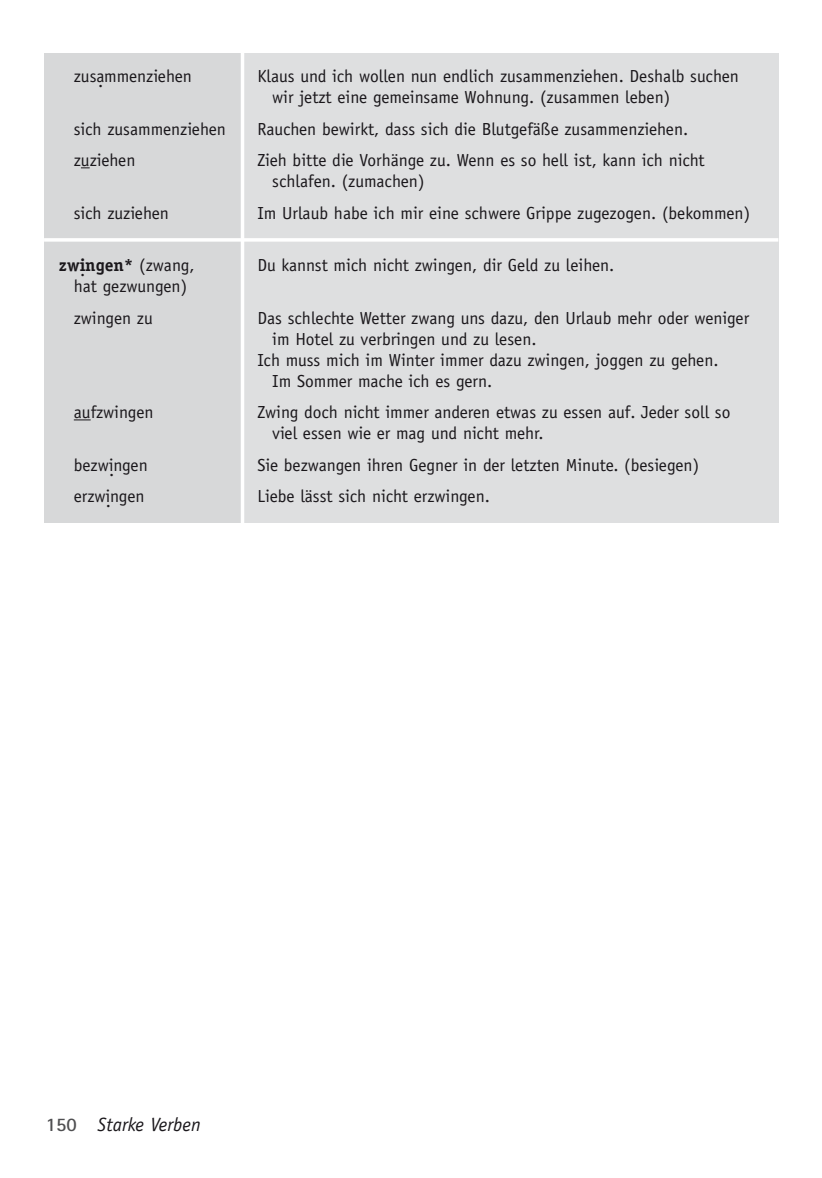
<style>
.page{position:relative;width:822px;height:1178px;background:#fff}
.page>*{position:absolute;margin:0;border:0;box-sizing:border-box;transform-origin:0 0}
.t1{font:italic 19.25px "Officina Sans";color:#1a171b}
.t2{font:17.5px/21px "Officina Sans";color:#1a171b}
.t3{font:700 17.5px "Officina Serif";color:#1a171b}
.s1{font-weight:400}
.s2{font-family:"Officina Sans";font-weight:400}
.s3{font-family:"Rotis Sans Serif";font-weight:700;font-style:normal;color:#4f4f51}
</style>
<div class="page">
<div style="left:44px;top:53px;width:734px;height:470px;background:#d7d8d9"></div>
<div style="left:243px;top:53px;width:535px;height:470px;background:#dedfe0"></div>
<hr style="left:241px;top:46px;width:3px;height:1103px;background:#fff">
<hr style="left:44px;top:238px;width:734px;height:4px;background:#fff">
<svg style="left:74px;top:419px;width:17px;height:1px"></svg>
<p class="t2" style="left:74px;top:67px;width:120px">zusa.mmenziehen</p>
<p class="t2" style="left:272px;top:67px;width:468px;text-indent:-15px">Klaus und ich wollen nun endlich zusammenziehen. Deshalb suchen wir jetzt eine gemeinsame Wohnung. (zusammen leben)</p>
<p class="t2" style="left:74px;top:120px;width:154px">sich zusammenziehen</p>
<p class="t2" style="left:257px;top:120px;width:432px">Rauchen bewirkt, dass sich die Blutgefäße zusammenziehen.</p>
<p class="t2" style="left:74px;top:151px;width:63px">zuziehen</p>
<p class="t2" style="left:272px;top:151px;width:434px;text-indent:-15px">Zieh bitte die Vorhänge zu. Wenn es so hell ist, kann ich nicht schlafen. (zumachen)</p>
<p class="t2" style="left:74px;top:204px;width:97px">sich zuziehen</p>
<p class="t2" style="left:257px;top:204px;width:494px">Im Urlaub habe ich mir eine schwere Grippe zugezogen. (bekommen)</p>
<p class="t3" style="left:59px;top:259px;width:137px">zwi<span class="s1">.</span>ngen* <span class="s2">(zwang,</span></p>
<p class="t2" style="left:257px;top:256px;width:359px">Du kannst mich nicht zwingen, dir Geld zu leihen.</p>
<p class="t2" style="left:74px;top:272px;width:115px;line-height:31.5px">hat gezwungen) zwingen zu</p>
<p class="t2" style="left:257px;top:309px;width:493px">Das schlechte Wetter zwang uns dazu, den Urlaub mehr oder weniger</p>
<p class="t2" style="left:272px;top:330px;width:266px">im Hotel zu verbringen und zu lesen.</p>
<p class="t2" style="left:257px;top:351px;width:463px">Ich muss mich im Winter immer dazu zwingen, joggen zu gehen.</p>
<p class="t2" style="left:272px;top:372px;width:222px">Im Sommer mache ich es gern.</p>
<p class="t2" style="left:74px;top:403px;width:81px">aufzwingen</p>
<p class="t2" style="left:272px;top:403px;width:460px;text-indent:-15px">Zwing doch nicht immer anderen etwas zu essen auf. Jeder soll so viel essen wie er mag und nicht mehr.</p>
<p class="t2" style="left:74px;top:456px;width:76px">bezwi.ngen</p>
<p class="t2" style="left:257px;top:456px;width:443px">Sie bezwangen ihren Gegner in der letzten Minute. (besiegen)</p>
<p class="t2" style="left:74px;top:487px;width:72px">erzwi.ngen</p>
<p class="t2" style="left:257px;top:487px;width:234px">Liebe lässt sich nicht erzwingen.</p>
<p class="t1" style="left:46px;top:1117px;width:156px"><span class="s3">150</span> Starke Verben</p>
</div>
